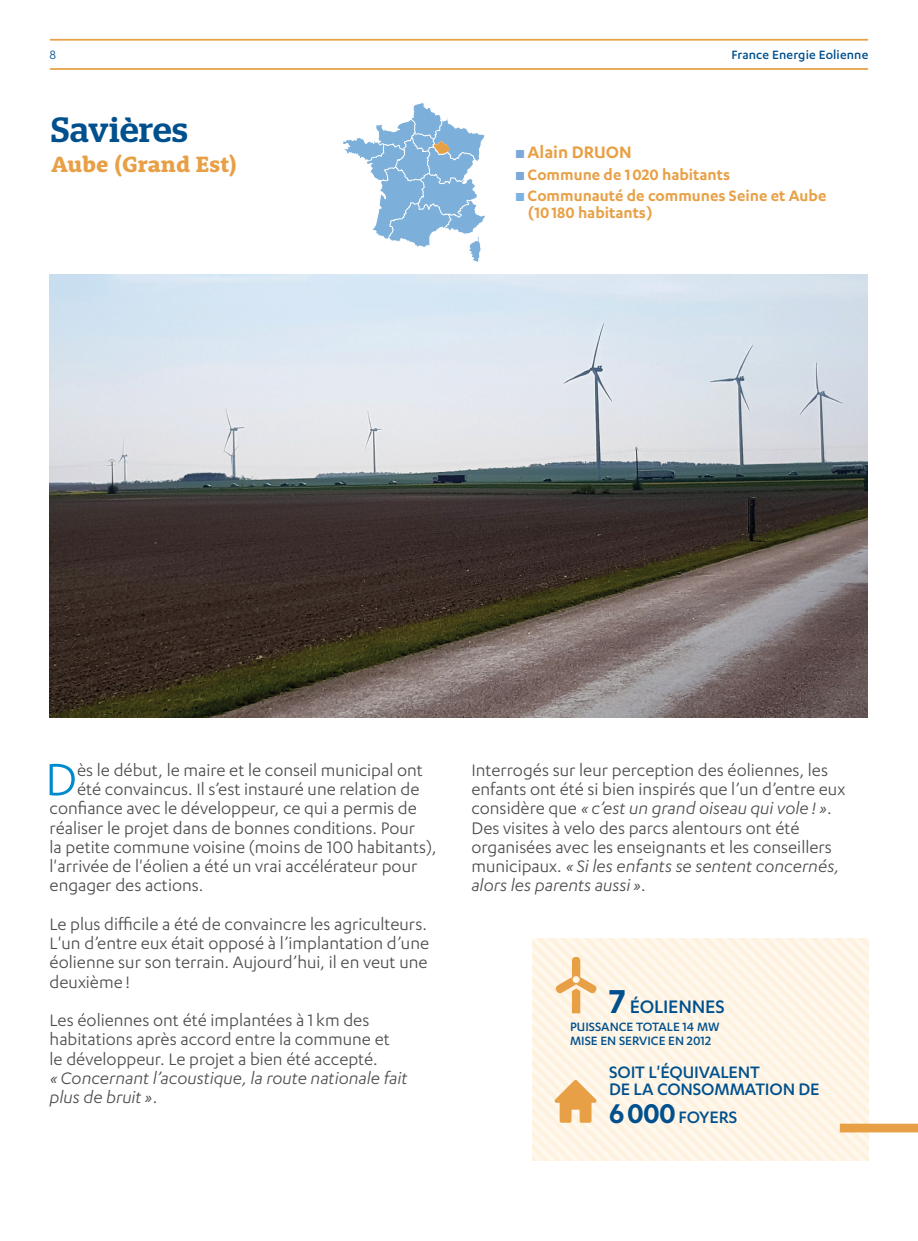
<style>
.page{position:relative;width:918px;height:1241px;background:#fff}
.page>*{position:absolute;margin:0;border:0;box-sizing:border-box;transform-origin:0 0}
.t1{font:51.62px "Karbon";color:#008ace}
.t2{font:500 35px "Stag";letter-spacing:.02em;color:#00508d}
.t3{font:800 22.75px "Rooney";color:#e8a046}
.t4{font:500 21px "Karbon";letter-spacing:-.01em;color:#00508d}
.t5{font:19.25px/19.2px "Karbon";color:#4b4c4d}
.t6{font:500 19.25px/17.5px "Karbon";letter-spacing:-.01em;color:#00508d}
.t7{font:600 19.25px "Karbon";color:#e8a046}
.t8{font:600 17.5px/16.6px "Karbon";color:#e8a046}
.t9{font:500 14px "Karbon";color:#00508d}
.t10{font:14px "Karbon";color:#00508d}
.s1{font-family:"Ludwig Pro";font-weight:100;font-size:17.5px;color:#7ea8d9}
.s2{font-family:"Ludwig Pro";font-weight:100;color:#7ea8d9}
.s3{font-family:"Ludwig Pro";font-weight:100;color:#7bb3e1}
.s4{font-style:italic}
.s5{font-weight:600;font-size:38.5px}
.s6{font-weight:600;font-size:31.5px}
</style>
<div class="page">
<hr style="left:50px;top:39px;width:817px;height:2px;background:#e8a046">
<hr style="left:50px;top:68px;width:817px;height:2px;background:#e8a046">
<img style="left:50px;top:275px;width:781px;height:442px">
<svg style="left:532px;top:938px;width:336px;height:222px;background:#fdf1e0"></svg>
<svg style="left:831px;top:274px;width:87px;height:862px"></svg>
<svg style="left:343px;top:103px;width:142px;height:159px"></svg>
<p class="t10" style="left:50px;top:47px;width:8px">8</p>
<p class="t9" style="left:731px;top:47px;width:138px">France Energie Eolienne</p>
<p class="t2" style="left:51px;top:109px;width:138px">Savières</p>
<p class="t3" style="left:51px;top:149px;width:188px">Aube (Grand Est)</p>
<p class="t7" style="left:516px;top:141px;width:117px"><span class="s1">◼</span> Alain DRUON</p>
<p class="t8" style="left:516px;top:165px;width:215px"><span class="s2">◼</span> Commune de 1020 habitants</p>
<p class="t8" style="left:527px;top:187px;width:300px;text-indent:-11px"><span class="s3">◼</span> Communauté de communes Seine et Aube (10180 habitants)</p>
<p class="t1" style="left:45px;top:751px;width:33px">D</p>
<p class="t5" style="left:77px;top:759px;width:347px">ès le début, le maire et le conseil municipal ont</p>
<p class="t5" style="left:77px;top:779px;width:344px">été convaincus. Il s’est instauré une relation de</p>
<p class="t5" style="left:50px;top:798px;width:369px">confiance avec le développeur, ce qui a permis de</p>
<p class="t5" style="left:50px;top:817px;width:367px">réaliser le projet dans de bonnes conditions. Pour</p>
<p class="t5" style="left:50px;top:836px;width:389px">la petite commune voisine (moins de 100 habitants),</p>
<p class="t5" style="left:50px;top:856px;width:369px">l'arrivée de l'éolien a été un vrai accélérateur pour</p>
<p class="t5" style="left:50px;top:875px;width:155px">engager des actions.</p>
<p class="t5" style="left:50px;top:913px;width:381px;text-align:justify">Le plus difficile a été de convaincre les agriculteurs.<br>L'un d’entre eux était opposé à l’implantation d’une éolienne sur son terrain. Aujourd’hui, il en veut une deuxième !</p>
<p class="t5" style="left:50px;top:1010px;width:359px">Les éoliennes ont été implantées à 1 km des habitations après accord entre la commune et le développeur. Le projet a bien été accepté. <span class="s4">«Concernant l’acoustique, la route nationale fait plus de bruit »</span>.</p>
<p class="t5" style="left:471px;top:759px;width:375px">Interrogés sur leur perception des éoliennes, les enfants ont été si bien inspirés que l’un d’entre eux considère que <span class="s4">« c’est un grand oiseau qui vole ! »</span>.<br>Des visites à velo des parcs alentours ont été organisées avec les enseignants et les conseillers municipaux. <span class="s4">« Si les enfants se sentent concernés, alors les parents aussi ».</span></p>
<p class="t4" style="left:609px;top:994px;width:117px"><span class="s5">7</span> ÉOLIENNES</p>
<p class="t9" style="left:570px;top:1019px;width:151px">PUISSANCE TOTALE 14 MW</p>
<p class="t9" style="left:570px;top:1033px;width:142px">MISE EN SERVICE EN 2012</p>
<p class="t6" style="left:609px;top:1062px;width:212px">SOIT L'ÉQUIVALENT<br>DE LA CONSOMMATION DE</p>
<p class="t6" style="left:609px;top:1107px;width:130px"><span class="s6">6000</span> FOYERS</p>
</div>
